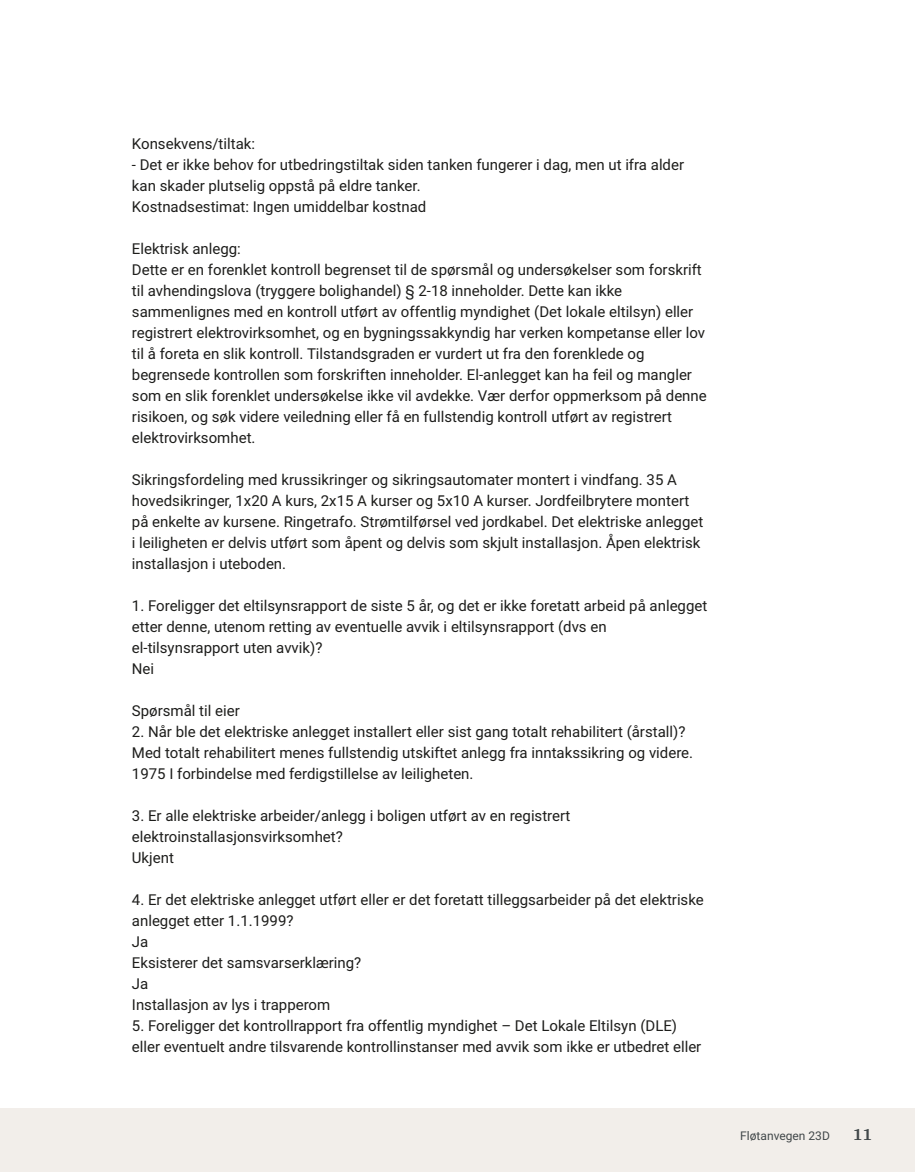
<style>
.page{position:relative;width:915px;height:1172px;background:#fff}
.page>*{position:absolute;margin:0;border:0;box-sizing:border-box;transform-origin:0 0}
.t1{font:700 18px "Arya";color:#414749}
.t2{font:15px/21px "Roboto Vitec";color:#1d1d1b}
.t3{font:12px "Roboto Vitec";color:#414749}
</style>
<div class="page">
<div style="left:0;top:1108px;width:914px;height:64px;background:#f2eeea"></div>
<p class="t2" style="left:132px;top:132px;width:553px">Konsekvens/tiltak:<br>‑ Det er ikke behov for utbedringstiltak siden tanken fungerer i dag, men ut ifra alder kan skader plutselig oppstå på eldre tanker.<br>Kostnadsestimat: Ingen umiddelbar kostnad</p>
<p class="t2" style="left:132px;top:237px;width:576px">Elektrisk anlegg:<br>Dette er en forenklet kontroll begrenset til de spørsmål og undersøkelser som forskrift til avhendingslova (tryggere bolighandel) § 2‑18 inneholder. Dette kan ikke sammenlignes med en kontroll utført av offentlig myndighet (Det lokale eltilsyn) eller registrert elektrovirksomhet, og en bygningssakkyndig har verken kompetanse eller lov til å foreta en slik kontroll. Tilstandsgraden er vurdert ut fra den forenklede og begrensede kontrollen som forskriften inneholder. El‑anlegget kan ha feil og mangler som en slik forenklet undersøkelse ikke vil avdekke. Vær derfor oppmerksom på denne risikoen, og søk videre veiledning eller få en fullstendig kontroll utført av registrert elektrovirksomhet.</p>
<p class="t2" style="left:132px;top:468px;width:572px">Sikringsfordeling med krussikringer og sikringsautomater montert i vindfang. 35 A hovedsikringer, 1x20 A kurs, 2x15 A kurser og 5x10 A kurser. Jordfeilbrytere montert på enkelte av kursene. Ringetrafo. Strømtilførsel ved jordkabel. Det elektriske anlegget i leiligheten er delvis utført som åpent og delvis som skjult installasjon. Åpen elektrisk installasjon i uteboden.</p>
<p class="t2" style="left:132px;top:594px;width:576px">1. Foreligger det eltilsynsrapport de siste 5 år, og det er ikke foretatt arbeid på anlegget etter denne, utenom retting av eventuelle avvik i eltilsynsrapport (dvs en el‑tilsynsrapport uten avvik)?<br>Nei</p>
<p class="t2" style="left:132px;top:699px;width:109px">Spørsmål til eier</p>
<p class="t2" style="left:132px;top:720px;width:562px">2. Når ble det elektriske anlegget installert eller sist gang totalt rehabilitert (årstall)?<br>Med totalt rehabilitert menes fullstendig utskiftet anlegg fra inntakssikring og videre.<br>1975 I forbindelse med ferdigstillelse av leiligheten.</p>
<p class="t2" style="left:132px;top:804px;width:440px">3. Er alle elektriske arbeider/anlegg i boligen utført av en registrert elektroinstallasjonsvirksomhet?<br>Ukjent</p>
<p class="t2" style="left:132px;top:888px;width:573px">4. Er det elektriske anlegget utført eller er det foretatt tilleggsarbeider på det elektriske anlegget etter 1.1.1999?<br>Ja<br>Eksisterer det samsvarserklæring?<br>Ja<br>Installasjon av lys i trapperom</p>
<p class="t2" style="left:132px;top:1014px;width:570px">5. Foreligger det kontrollrapport fra offentlig myndighet – Det Lokale Eltilsyn (DLE) eller eventuelt andre tilsvarende kontrollinstanser med avvik som ikke er utbedret eller</p>
<p class="t3" style="left:740px;top:1127px;width:91px">Fløtanvegen 23D</p>
<p class="t1" style="left:852px;top:1123px;width:21px">11</p>
</div>
